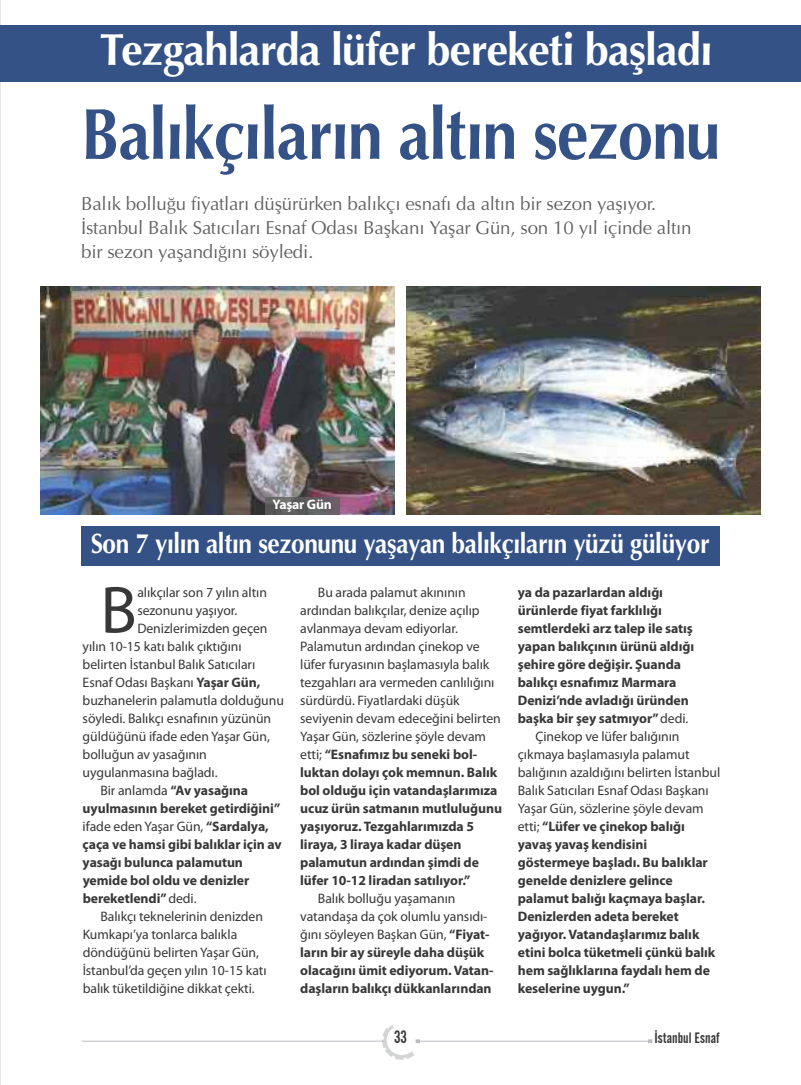
<style>
.page{position:relative;width:801px;height:1085px;background:#fff}
.page>*{position:absolute;margin:0;border:0;box-sizing:border-box;transform-origin:0 0}
.t1{font:72.5px "Optima Bold Tr";letter-spacing:-.015em;color:#345286;scale:.87 1}
.t2{font:67.12px "Myriad Pro";color:#393839}
.t3{font:45px "Optima Bold Tr";letter-spacing:-.02em;color:#fff;scale:.96 1}
.t4{font:28.12px "Optima Bold Tr";letter-spacing:-.015em;color:#fff;scale:.87 1}
.t5{font:18.75px/23.8px "Optima Normal Tr";letter-spacing:-.01em;color:#606060}
.t6{font:17.5px "Alternate Gothic No 2 BT";color:#393839}
.t7{font:15px "Alternate Gothic No 2 BT";color:#393839}
.t8{font:13.75px/18px "Myriad Pro";letter-spacing:-.005em;color:#393839}
.t9{font:700 13.75px/18px "Myriad Pro";letter-spacing:-.005em;color:#393839}
.t10{font:700 13.75px "Myriad Pro";letter-spacing:-.015em;color:#fff}
.s1{font-weight:700}
.s2{font-weight:400}
</style>
<div class="page">
<hr style="left:0;top:0;width:1px;height:1084px;background:#ebe6e3">
<hr style="left:82px;top:1040px;width:302px;height:1px;background:#babcc0">
<hr style="left:419px;top:1040px;width:231px;height:1px;background:#babcc0">
<svg style="left:370px;top:1025px;width:64px;height:35px"></svg>
<img style="left:41px;top:286px;width:353px;height:228px">
<img style="left:407px;top:286px;width:353px;height:228px">
<img style="left:265px;top:497px;width:74px;height:17px">
<div style="left:0;top:25px;width:801px;height:56px;background:#345286"></div>
<div style="left:81px;top:526px;width:638px;height:39px;background:#345286"></div>
<h3 class="t3" style="left:100px;top:34px;width:639px">Tezgahlarda lüfer bereketi başladı</h3>
<h1 class="t1" style="left:81px;top:109px;width:736px">Balıkçıların altın sezonu</h1>
<h3 class="t5" style="left:81px;top:194px;width:612px">Balık bolluğu fiyatları düşürürken balıkçı esnafı da altın bir sezon yaşıyor.<br>İstanbul Balık Satıcıları Esnaf Odası Başkanı Yaşar Gün, son 10 yıl içinde altın bir sezon yaşandığını söyledi.</h3>
<p class="t10" style="left:273px;top:499px;width:61px">Yaşar Gün</p>
<h3 class="t4" style="left:91px;top:533px;width:713px">Son 7 yılın altın sezonunu yaşayan balıkçıların yüzü gülüyor</h3>
<h2 class="t2" style="left:100px;top:584px;width:38px">B</h2>
<p class="t8" style="left:137px;top:584px;width:131px">alıkçılar son 7 yılın altın</p>
<p class="t8" style="left:137px;top:602px;width:102px">sezonunu yaşıyor.</p>
<p class="t8" style="left:137px;top:620px;width:132px">Denizlerimizden geçen</p>
<p class="t8" style="left:83px;top:638px;width:161px">yılın 10-15 katı balık çıktığını</p>
<p class="t8" style="left:83px;top:656px;width:174px">belirten İstanbul Balık Satıcıları</p>
<p class="t8" style="left:83px;top:674px;width:179px">Esnaf Odası Başkanı <span class="s1">Yaşar Gün,</span></p>
<p class="t8" style="left:83px;top:692px;width:203px">buzhanelerin palamutla dolduğunu</p>
<p class="t8" style="left:83px;top:710px;width:190px">söyledi. Balıkçı esnafının yüzünün</p>
<p class="t8" style="left:83px;top:728px;width:189px">güldüğünü ifade eden Yaşar Gün,</p>
<p class="t8" style="left:83px;top:746px;width:126px">bolluğun av yasağının</p>
<p class="t8" style="left:83px;top:764px;width:136px">uygulanmasına bağladı.</p>
<p class="t9" style="left:100px;top:782px;width:149px"><span class="s2">Bir anlamda</span> “Av yasağına</p>
<p class="t9" style="left:83px;top:800px;width:199px">uyulmasının bereket getirdiğini”</p>
<p class="t8" style="left:83px;top:818px;width:188px">ifade eden Yaşar Gün, <span class="s1">“Sardalya,</span></p>
<p class="t9" style="left:83px;top:836px;width:201px">çaça ve hamsi gibi balıklar için av</p>
<p class="t9" style="left:83px;top:854px;width:162px">yasağı bulunca palamutun</p>
<p class="t9" style="left:83px;top:872px;width:168px">yemide bol oldu ve denizler</p>
<p class="t9" style="left:83px;top:890px;width:115px">bereketlendi”<span class="s2">dedi.</span></p>
<p class="t8" style="left:100px;top:908px;width:164px">Balıkçı teknelerinin denizden</p>
<p class="t8" style="left:83px;top:926px;width:156px">Kumkapı’ya tonlarca balıkla</p>
<p class="t8" style="left:83px;top:944px;width:178px">döndüğünü belirten Yaşar Gün,</p>
<p class="t8" style="left:83px;top:962px;width:185px">İstanbul’da geçen yılın 10-15 katı</p>
<p class="t8" style="left:83px;top:980px;width:173px">balık tüketildiğine dikkat çekti.</p>
<p class="t8" style="left:300px;top:584px;width:203px;text-indent:18px">Bu arada palamut akınının ardından balıkçılar, denize açılıp avlanmaya devam ediyorlar.<br>Palamutun ardından çinekop ve lüfer furyasının başlamasıyla balık tezgahları ara vermeden canlılığını sürdürdü. Fiyatlardaki düşük seviyenin devam edeceğini belirten<br>Yaşar Gün, sözlerine şöyle devam etti; <span class="s1">“Esnafımız bu seneki bol&shy;luktan dolayı çok memnun. Balık bol olduğu için vatandaşlarımıza ucuz ürün satmanın mutluluğunu yaşıyoruz. Tezgahlarımızda 5 liraya, 3 liraya kadar düşen palamutun ardından şimdi de lüfer 10-12 liradan satılıyor.”</span></p>
<p class="t9" style="left:300px;top:890px;width:195px;text-indent:18px"><span class="s2">Balık bolluğu yaşamanın vatandaşa da çok olumlu yansıdı&shy;ğını söyleyen Başkan Gün,</span> “Fiyat&shy;ların bir ay süreyle daha düşük olacağını ümit ediyorum.Vatan&shy;daşların balıkçı dükkanlarından</p>
<p class="t9" style="left:518px;top:584px;width:147px">ya da pazarlardan aldığı</p>
<p class="t9" style="left:518px;top:602px;width:145px">ürünlerde fiyat farklılığı</p>
<p class="t9" style="left:518px;top:620px;width:177px">semtlerdeki arz talep ile satış</p>
<p class="t9" style="left:518px;top:638px;width:178px">yapan balıkçının ürünü aldığı</p>
<p class="t9" style="left:518px;top:656px;width:165px">şehire göre değişir. Şuanda</p>
<p class="t9" style="left:518px;top:674px;width:160px">balıkçı esnafımız Marmara</p>
<p class="t9" style="left:518px;top:692px;width:172px">Denizi’nde avladığı üründen</p>
<p class="t9" style="left:518px;top:710px;width:172px">başka bir şey satmıyor”<span class="s2">dedi.</span></p>
<p class="t8" style="left:535px;top:728px;width:145px">Çinekop ve lüfer balığının</p>
<p class="t8" style="left:518px;top:746px;width:173px">çıkmaya başlamasıyla palamut</p>
<p class="t8" style="left:518px;top:764px;width:204px">balığının azaldığını belirten İstanbul</p>
<p class="t8" style="left:518px;top:782px;width:192px">Balık Satıcıları Esnaf Odası Başkanı</p>
<p class="t8" style="left:518px;top:800px;width:187px">Yaşar Gün, sözlerine şöyle devam</p>
<p class="t9" style="left:518px;top:818px;width:169px"><span class="s2">etti;</span> “Lüfer ve çinekop balığı</p>
<p class="t9" style="left:518px;top:836px;width:131px">yavaş yavaş kendisini</p>
<p class="t9" style="left:518px;top:854px;width:191px">göstermeye başladı. Bu balıklar</p>
<p class="t9" style="left:518px;top:872px;width:156px">genelde denizlere gelince</p>
<p class="t9" style="left:518px;top:890px;width:189px">palamut balığı kaçmaya başlar.</p>
<p class="t9" style="left:518px;top:908px;width:163px">Denizlerden adeta bereket</p>
<p class="t9" style="left:518px;top:926px;width:183px">yağıyor.Vatandaşlarımız balık</p>
<p class="t9" style="left:518px;top:944px;width:199px">etini bolca tüketmeli çünkü balık</p>
<p class="t9" style="left:518px;top:962px;width:194px">hem sağlıklarına faydalı hem de</p>
<p class="t9" style="left:518px;top:980px;width:113px">keselerine uygun.”</p>
<p class="t6" style="left:394px;top:1027px;width:15px">33</p>
<p class="t7" style="left:654px;top:1028px;width:67px">İstanbul Esnaf</p>
</div>
